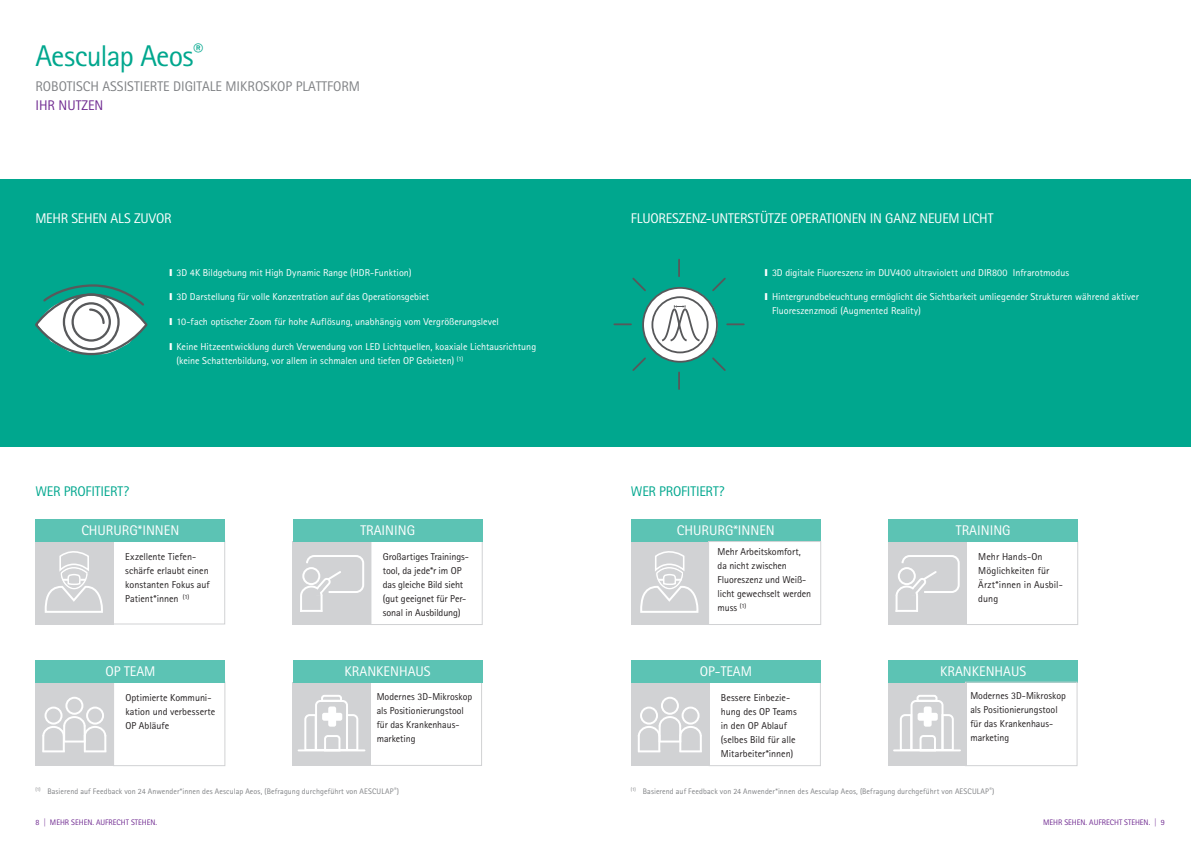
<style>
.page{position:relative;width:1191px;height:842px;background:#fff}
.page>*{position:absolute;margin:0;border:0;box-sizing:border-box;transform-origin:0 0}
.t1{font:30px "Rotis Sans Serif Pro";letter-spacing:-.025em;color:#00a78e}
.t2{font:14px "Rotis Sans Serif Pro";color:#fff}
.t3{font:14px "Rotis Sans Serif Pro";color:#808285}
.t4{font:14px "Rotis Sans Serif Pro";letter-spacing:-.015em;color:#00a78e}
.t5{font:14px "Rotis Sans Serif Pro";letter-spacing:-.02em;color:#fff}
.t6{font:14px "Rotis Sans Serif Pro";color:#702b91}
.t7{font:10px/14px "Rotis Sans Serif Pro";letter-spacing:-.005em;color:#231f20}
.t8{font:10px/14px "Rotis Sans Serif Pro";color:#fff}
.t9{font:9.9px "Rotis Sans Serif Pro";letter-spacing:-.01em;color:#231f20}
.t10{font:8px "Rotis Sans Serif Pro";letter-spacing:.01em;color:#808285}
.t11{font:8px "Rotis Sans Serif Pro";color:#702b91}
.s1{font-size:10px}
</style>
<div class="page">
<div style="left:369px;top:681px;width:113px;height:85px;border:1px solid #d1d2d4"></div>
<div style="left:0;top:179px;width:1191px;height:268px;background:#00a78e"></div>
<div style="left:35px;top:682px;width:79px;height:83px;background:#d1d2d4"></div>
<div style="left:631px;top:682px;width:78px;height:83px;background:#d1d2d4"></div>
<div style="left:35px;top:541px;width:79px;height:83px;background:#d1d2d4"></div>
<svg style="left:41px;top:551px;width:66px;height:215px"></svg>
<div style="left:631px;top:541px;width:78px;height:83px;background:#d1d2d4"></div>
<svg style="left:637px;top:551px;width:66px;height:215px"></svg>
<div style="left:293px;top:541px;width:78px;height:83px;background:#d1d2d4"></div>
<svg style="left:300px;top:555px;width:64px;height:57px"></svg>
<div style="left:888px;top:541px;width:78px;height:83px;background:#d1d2d4"></div>
<svg style="left:895px;top:555px;width:65px;height:57px"></svg>
<div style="left:293px;top:682px;width:78px;height:84px;background:#d1d2d4"></div>
<hr style="left:298px;top:749px;width:66px;height:2px;background:#fff">
<svg style="left:303px;top:695px;width:56px;height:57px"></svg>
<div style="left:328px;top:706px;width:8px;height:21px;background:#fff;border-radius:2px"></div>
<div style="left:322px;top:713px;width:20px;height:8px;background:#fff;border-radius:2px"></div>
<div style="left:888px;top:682px;width:78px;height:84px;background:#d1d2d4"></div>
<hr style="left:894px;top:749px;width:66px;height:2px;background:#fff">
<svg style="left:899px;top:695px;width:55px;height:57px"></svg>
<div style="left:923px;top:706px;width:8px;height:21px;background:#fff;border-radius:2px"></div>
<div style="left:917px;top:713px;width:20px;height:8px;background:#fff;border-radius:2px"></div>
<div style="left:113px;top:540px;width:112px;height:84px;border:1px solid #d1d2d4"></div>
<div style="left:370px;top:540px;width:113px;height:85px;border:1px solid #d1d2d4"></div>
<div style="left:966px;top:540px;width:112px;height:85px;border:1px solid #d1d2d4"></div>
<div style="left:113px;top:682px;width:112px;height:84px;border:1px solid #d1d2d4"></div>
<div style="left:708px;top:682px;width:113px;height:84px;border:1px solid #d1d2d4"></div>
<div style="left:35px;top:519px;width:190px;height:22px;background:#5cc3b4"></div>
<div style="left:631px;top:519px;width:189px;height:22px;background:#5cc3b4"></div>
<div style="left:35px;top:660px;width:190px;height:23px;background:#5cc3b4"></div>
<div style="left:631px;top:660px;width:190px;height:23px;background:#5cc3b4"></div>
<div style="left:888px;top:660px;width:190px;height:23px;background:#5cc3b4"></div>
<div style="left:293px;top:519px;width:190px;height:22px;background:#5cc3b4"></div>
<div style="left:888px;top:519px;width:190px;height:22px;background:#5cc3b4"></div>
<svg style="left:37px;top:284px;width:109px;height:70px"></svg>
<svg style="left:613px;top:259px;width:132px;height:131px"></svg>
<div style="left:708px;top:541px;width:113px;height:84px;background:#fff;border:1px solid #d1d2d4"></div>
<div style="left:965px;top:682px;width:112px;height:84px;border:1px solid #d1d2d4"></div>
<div style="left:293px;top:660px;width:189px;height:22px;background:#5cc3b4"></div>
<h1 class="t1" style="left:35px;top:38px;width:169px">Aesculap Aeos<sup>®</sup></h1>
<h2 class="t3" style="left:35px;top:78px;width:326px">ROBOTISCH ASSISTIERTE DIGITALE MIKROSKOP PLATTFORM</h2>
<h2 class="t6" style="left:35px;top:97px;width:69px">IHR NUTZEN</h2>
<h2 class="t5" style="left:35px;top:210px;width:138px">MEHR SEHEN ALS ZUVOR</h2>
<h2 class="t2" style="left:631px;top:210px;width:364px">FLUORESZENZ-UNTERSTÜTZE OPERATIONEN IN GANZ NEUEM LICHT</h2>
<p class="t8" style="left:169px;top:265px;width:243px">❙ 3D 4K Bildgebung mit High Dynamic Range (HDR-Funktion)</p>
<p class="t8" style="left:169px;top:290px;width:261px">❙ 3D Darstellung für volle Konzentration auf das Operationsgebiet</p>
<p class="t8" style="left:169px;top:315px;width:331px">❙ 10-fach optischer Zoom für hohe Auflösung, unabhängig vom Vergrößerungslevel</p>
<p class="t8" style="left:176px;top:339px;width:361px;text-indent:-7px">❙ Keine Hitzeentwicklung durch Verwendung von LED Lichtquellen, koaxiale Lichtausrichtung (keine Schattenbildung, vor allem in schmalen und tiefen OP Gebieten) <sup>(1)</sup></p>
<p class="t8" style="left:765px;top:265px;width:306px">❙ 3D digitale Fluoreszenz im DUV400 ultraviolett und DIR800 Infrarotmodus</p>
<p class="t8" style="left:772px;top:290px;width:368px;text-indent:-7px">❙ Hintergrundbeleuchtung ermöglicht die Sichtbarkeit umliegender Strukturen während aktiver<br>Fluoreszenzmodi (Augmented Reality)</p>
<h2 class="t4" style="left:35px;top:483px;width:95px">WER PROFITIERT?</h2>
<h2 class="t4" style="left:631px;top:483px;width:95px">WER PROFITIERT?</h2>
<h2 class="t2" style="left:360px;top:522px;width:56px">TRAINING</h2>
<h2 class="t2" style="left:956px;top:522px;width:56px">TRAINING</h2>
<h2 class="t2" style="left:81px;top:522px;width:99px">CHURURG*INNEN</h2>
<h2 class="t2" style="left:677px;top:522px;width:99px">CHURURG*INNEN</h2>
<p class="t7" style="left:125px;top:549px;width:86px">Exzellente Tiefen&shy;schärfe erlaubt einen konstanten Fokus auf<br>Patient*innen <sup>(1)</sup></p>
<p class="t9" style="left:383px;top:550px;width:88px">Großartiges <span class="s1">Trainings-</span></p>
<p class="t7" style="left:383px;top:563px;width:85px">tool, da jede*r im OP das gleiche Bild sieht (gut geeignet für Per&shy;sonal in Ausbildung)</p>
<p class="t7" style="left:717px;top:544px;width:95px">Mehr Arbeitskomfort, da nicht zwischen<br>Fluoreszenz und Weiß&shy;licht gewechselt werden muss <sup>(1)</sup></p>
<p class="t7" style="left:978px;top:549px;width:86px">Mehr Hands-On<br>Möglichkeiten für<br>Ärzt*innen in Ausbil&shy;dung</p>
<h2 class="t2" style="left:344px;top:663px;width:88px">KRANKENHAUS</h2>
<h2 class="t2" style="left:105px;top:663px;width:52px">OP TEAM</h2>
<h2 class="t2" style="left:699px;top:663px;width:54px">OP-TEAM</h2>
<h2 class="t2" style="left:940px;top:663px;width:88px">KRANKENHAUS</h2>
<p class="t7" style="left:377px;top:689px;width:97px">Modernes 3D-Mikroskop als Positionierungstool für das Krankenhaus&shy;marketing</p>
<p class="t7" style="left:970px;top:689px;width:97px">Modernes 3D-Mikroskop als Positionierungstool für das Krankenhaus&shy;marketing</p>
<p class="t7" style="left:125px;top:690px;width:91px">Optimierte Kommuni&shy;kation und verbesserte<br>OP Abläufe</p>
<p class="t7" style="left:721px;top:690px;width:77px">Bessere Einbezie&shy;hung des OP Teams in den OP Ablauf (selbes Bild für alle<br>Mitarbeiter*innen)</p>
<p class="t10" style="left:35px;top:786px;width:365px"><sup>(1)</sup> Basierend auf Feedback von 24 Anwender*innen des Aesculap Aeos, (Befragung durchgeführt von AESCULAP<sup>®</sup>)</p>
<p class="t10" style="left:631px;top:786px;width:365px"><sup>(1)</sup> Basierend auf Feedback von 24 Anwender*innen des Aesculap Aeos, (Befragung durchgeführt von AESCULAP<sup>®</sup>)</p>
<p class="t11" style="left:35px;top:817px;width:123px">8 | MEHR SEHEN. AUFRECHT STEHEN.</p>
<p class="t11" style="left:1043px;top:817px;width:123px">MEHR SEHEN. AUFRECHT STEHEN. | 9</p>
</div>
